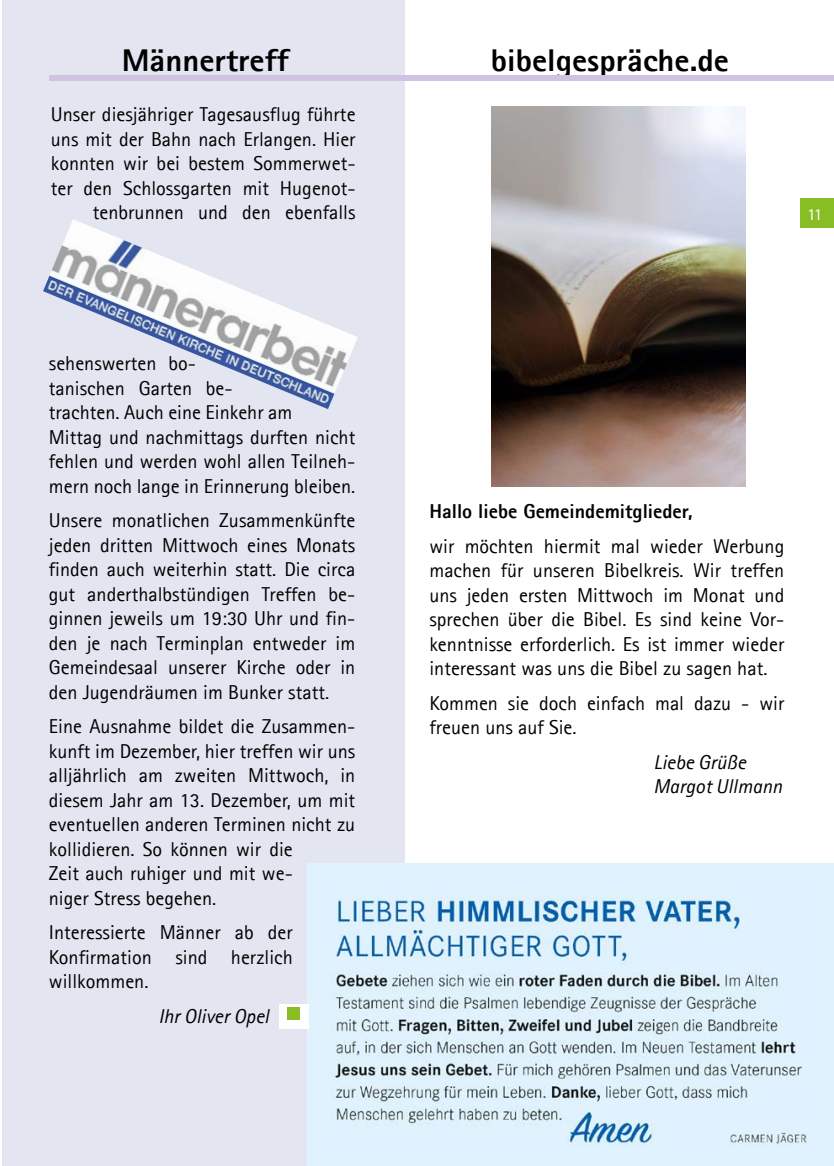
<style>
.page{position:relative;width:834px;height:1166px;background:#fff}
.page>*{position:absolute;margin:0;border:0;box-sizing:border-box;transform-origin:0 0}
.t1{font:800 31.5px "Agfa Rotis Sans Serif";color:#000;scale:1.04 1}
.t2{font:20.12px/24.5px "Agfa Rotis Sans Serif";color:#000}
.t3{font:italic 20.12px/24.5px "Agfa Rotis Sans Serif";color:#000}
.t4{font:800 20.12px "Agfa Rotis Sans Serif";color:#000}
.t5{font:16.62px "Agfa Rotis Sans Serif";color:#fff;scale:1.04 1}
</style>
<div class="page">
<div style="left:799px;top:198px;width:34px;height:30px;background:#89bd24"></div>
<div style="left:2px;top:0;width:402px;height:1166px;background:#e3e5f1"></div>
<div style="left:308px;top:864px;width:525px;height:302px;background:#e0f2fe"></div>
<img style="left:43px;top:219px;width:315px;height:190px">
<img style="left:492px;top:106px;width:253px;height:380px">
<img style="left:334px;top:892px;width:474px;height:255px">
<div style="left:50px;top:76px;width:783px;height:5px;background:#d0c2e1"></div>
<div style="left:279px;top:1004px;width:29px;height:25px;background:#fff"></div>
<div style="left:287px;top:1007px;width:13px;height:13px;background:#89bd24"></div>
<h1 class="t1" style="left:122px;top:41px;width:162px">Männertreff</h1>
<p class="t2" style="left:51px;top:102px;width:306px;text-align:right">Unser diesjähriger Tagesausflug führte uns mit der Bahn nach Erlangen. Hier konnten wir bei bestem Sommerwet&shy;ter den Schlossgarten mit Hugenot&shy;tenbrunnen und den ebenfalls</p>
<p class="t2" style="left:49px;top:351px;width:308px">sehenswerten bo-<br>tanischen Garten be-<br>trachten. Auch eine Einkehr am<br>Mittag und nachmittags durften nicht fehlen und werden wohl allen Teilneh&shy;mern noch lange in Erinnerung bleiben.</p>
<p class="t2" style="left:49px;top:508px;width:308px;text-align:justify">Unsere monatlichen Zusammenkünfte jeden dritten Mittwoch eines Monats finden auch weiterhin statt. Die circa gut anderthalbstündigen Treffen be&shy;ginnen jeweils um 19:30 Uhr und fin&shy;den je nach Terminplan entweder im Gemeindesaal unserer Kirche oder in den Jugendräumen im Bunker statt.</p>
<p class="t2" style="left:49px;top:714px;width:308px">Eine Ausnahme bildet die Zusammen&shy;kunft im Dezember, hier treffen wir uns alljährlich am zweiten Mittwoch, in diesem Jahr am 13. Dezember, um mit eventuellen anderen Terminen nicht zu kollidieren. So können wir die<br>Zeit auch ruhiger und mit we-<br>niger Stress begehen.</p>
<p class="t2" style="left:49px;top:920px;width:245px;text-align:justify">Interessierte Männer ab der Konfirmation sind herzlich willkommen.</p>
<p class="t3" style="left:158px;top:1003px;width:112px">Ihr Oliver Opel</p>
<h1 class="t1" style="left:491px;top:41px;width:230px">bibelgespräche.de</h1>
<p class="t5" style="left:807px;top:204px;width:16px">11</p>
<p class="t4" style="left:429px;top:499px;width:264px">Hallo liebe Gemeindemitglieder,</p>
<p class="t2" style="left:429px;top:533px;width:356px;text-align:justify">wir möchten hiermit mal wieder Werbung machen für unseren Bibelkreis. Wir treffen uns jeden ersten Mittwoch im Monat und sprechen über die Bibel. Es sind keine Vor&shy;kenntnisse erforderlich. Es ist immer wieder interessant was uns die Bibel zu sagen hat.</p>
<p class="t2" style="left:429px;top:690px;width:356px">Kommen sie doch einfach mal dazu - wir freuen uns auf Sie.</p>
<p class="t3" style="left:653px;top:750px;width:130px">Liebe Grüße<br>Margot Ullmann</p>
</div>
